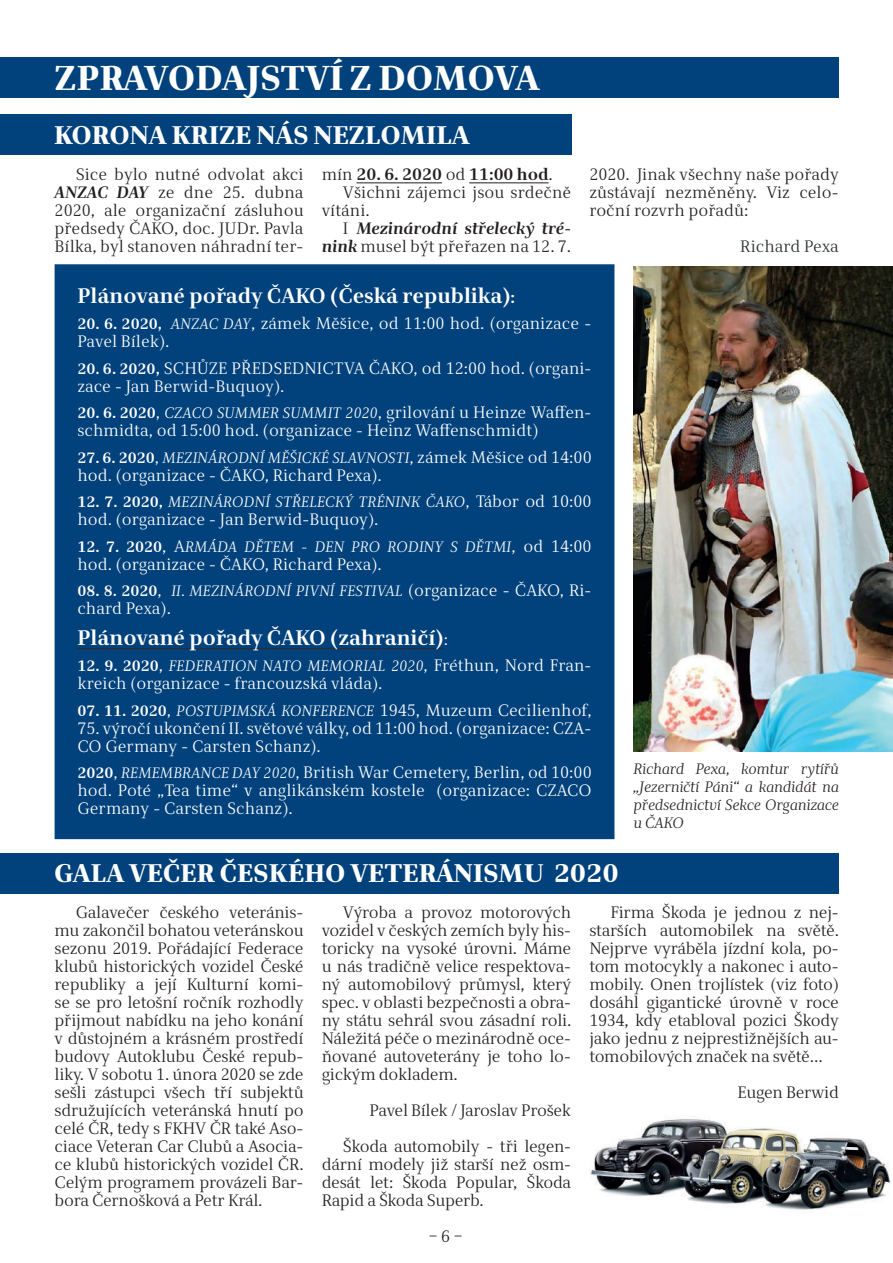
<style>
.page{position:relative;width:893px;height:1263px;background:#fff}
.page>*{position:absolute;margin:0;border:0;box-sizing:border-box;transform-origin:0 0}
.t1{font:800 34.5px "Alfon";color:#fff}
.t2{font:800 25.5px "Alfon";color:#fff}
.t3{font:700 21px "Alfon";color:#fff}
.t4{font:16.5px/18px "Alfon";letter-spacing:-.02em;color:#231f20;text-align:justify}
.t5{font:16.5px/18px "Alfon";color:#fff}
.t6{font:16.5px "Alfon";color:#231f20}
.t7{font:italic 700 16.5px "Alfon";color:#231f20}
.t8{font:700 16.5px "Alfon";color:#231f20}
.t9{font:16.5px "Alfon";letter-spacing:-.015em;color:#292d2f}
.t10{font:italic 15px "Alfon";color:#fff}
.t11{font:italic 15px/18px "Alfon";letter-spacing:-.02em;color:#231f20;text-align:justify}
.s1{font-weight:700;font-style:italic}
.s2{font-weight:400}
.s3{font-weight:400;font-style:normal}
.s4{font-size:16.5px}
.s5{font-weight:700;font-size:15px}
.s6{font-style:italic;font-size:15px}
.s7{font-weight:700;font-style:normal}
.s8{font-style:normal;font-size:16.5px}
.s9{font-weight:400;font-size:16.5px}
</style>
<div class="page">
<div style="left:0;top:57px;width:839px;height:41px;background:#01427c"></div>
<div style="left:0;top:115px;width:571px;height:40px;background:#01427c"></div>
<div style="left:0;top:853px;width:839px;height:41px;background:#01427c"></div>
<hr style="left:356px;top:182px;width:86px;height:1px;background:#231f20">
<hr style="left:469px;top:182px;width:80px;height:1px;background:#231f20">
<div style="left:55px;top:265px;width:559px;height:573px;background:#01427c"></div>
<hr style="left:77px;top:648px;width:367px;height:1px;background:#292d2f">
<div style="left:55px;top:264px;width:559px;height:575px;border:2px solid #01427c"></div>
<img style="left:634px;top:266px;width:259px;height:485px">
<img style="left:590px;top:1119px;width:301px;height:91px">
<h1 class="t1" style="left:55px;top:58px;width:487px">ZPRAVODAJSTVÍ Z DOMOVA</h1>
<h2 class="t2" style="left:54px;top:120px;width:417px">KORONA KRIZE NÁS NEZLOMILA</h2>
<p class="t4" style="left:55px;top:166px;width:251px;text-indent:21px">Sice bylo nutné odvolat akci <span class="s1">ANZAC DAY</span> ze dne 25. dubna 2020, ale organizační zásluhou předsedy ČAKO, doc. JUDr. Pavla Bílka, byl stanoven náhradní ter‑</p>
<p class="t8" style="left:322px;top:165px;width:233px"><span class="s2">mín</span> 20. 6. 2020 <span class="s2">od</span> 11:00 hod<span class="s2">.</span></p>
<p class="t6" style="left:343px;top:183px;width:230px">Všichni zájemci jsou srdečně</p>
<p class="t4" style="left:322px;top:202px;width:50px">vítáni.</p>
<p class="t7" style="left:343px;top:219px;width:230px"><span class="s3">I</span> Mezinárodní střelecký tré-</p>
<p class="t6" style="left:322px;top:237px;width:251px"><span class="s1">nink</span> musel být přeřazen na 12. 7.</p>
<p class="t4" style="left:589px;top:166px;width:251px">2020. Jinak všechny naše pořady zůstávají nezměněny. Viz celo‑ roční rozvrh pořadů:</p>
<p class="t9" style="left:740px;top:237px;width:100px">Richard Pexa</p>
<p class="t3" style="left:77px;top:283px;width:439px">Plánované pořady ČAKO (Česká republika)<span class="s4">:</span></p>
<p class="t5" style="left:77px;top:315px;width:516px"><span class="s5">20. 6. 2020,</span> <span class="s6">ANZAC DAY</span>, zámek Měšice, od 11:00 hod. (organizace ‑<br>Pavel Bílek).</p>
<p class="t5" style="left:77px;top:359px;width:516px"><span class="s5">20. 6. 2020,</span> SCHŮZE PŘEDSEDNICTVA ČAKO, od 12:00 hod. (organi‑ zace ‑ Jan Berwid‑Buquoy).</p>
<p class="t5" style="left:77px;top:404px;width:516px"><span class="s5">20. 6. 2020</span>, <span class="s6">CZACO SUMMER SUMMIT 2020</span>, grilování u Heinze Waffen‑ schmidta, od 15:00 hod. (organizace ‑ Heinz Waffenschmidt)</p>
<p class="t10" style="left:77px;top:449px;width:516px"><span class="s7">27. 6. 2020</span><span class="s8">,</span> MEZINÁRODNÍ MĚŠICKÉ SLAVNOSTI<span class="s8">, zámek Měšice od 14:00</span></p>
<p class="t5" style="left:77px;top:466px;width:306px">hod. (organizace ‑ ČAKO, Richard Pexa).</p>
<p class="t10" style="left:77px;top:493px;width:516px"><span class="s7">12. 7. 2020,</span> MEZINÁRODNÍ STŘELECKÝ TRÉNINK ČAKO<span class="s8">, Tábor od 10:00</span></p>
<p class="t5" style="left:77px;top:511px;width:303px">hod. (organizace ‑ Jan Berwid‑Buquoy).</p>
<p class="t10" style="left:77px;top:538px;width:516px"><span class="s7">12. 7. 2020</span><span class="s8">, A</span>RMÁDA DĚTEM - DEN PRO RODINY S DĚTMI<span class="s8">, od 14:00</span></p>
<p class="t5" style="left:77px;top:555px;width:306px">hod. (organizace ‑ ČAKO, Richard Pexa).</p>
<p class="t10" style="left:77px;top:582px;width:516px"><span class="s7">08. 8. 2020</span><span class="s8">,</span> II. MEZINÁRODNÍ PIVNÍ FESTIVAL <span class="s8">(organizace ‑ ČAKO, Ri‑</span></p>
<p class="t5" style="left:77px;top:600px;width:95px">chard Pexa).</p>
<p class="t3" style="left:77px;top:625px;width:372px">Plánované pořady ČAKO (zahraničí)<span class="s9">:</span></p>
<p class="t10" style="left:77px;top:657px;width:516px"><span class="s7">12. 9. 2020</span><span class="s8">,</span> FEDERATION NATO MEMORIAL 2020<span class="s8">, Fréthun, Nord Fran‑</span></p>
<p class="t5" style="left:77px;top:675px;width:307px">kreich (organizace ‑ francouzská vláda).</p>
<p class="t5" style="left:77px;top:702px;width:516px"><span class="s5">07. 11. 2020</span>, <span class="s6">POSTUPIMSKÁ KONFERENCE</span> 1945, Muzeum Cecilienhof,</p>
<p class="t5" style="left:77px;top:720px;width:516px">75. výročí ukončení II. světové války, od 11:00 hod. (organizace: CZA‑<br>CO Germany ‑ Carsten Schanz).</p>
<p class="t5" style="left:77px;top:764px;width:516px;text-align:justify"><span class="s5">2020</span>, <span class="s6">REMEMBRANCE DAY 2020</span>, British War Cemetery, Berlin, od 10:00 hod. Poté „Tea time“ v anglikánském kostele (organizace: CZACO Germany ‑ Carsten Schanz).</p>
<h2 class="t2" style="left:54px;top:858px;width:566px">GALA VEČER ČESKÉHO VETERÁNISMU 2020</h2>
<p class="t11" style="left:634px;top:760px;width:207px">Richard Pexa, komtur rytířů „Jezerničtí Páni“ a kandidát na předsednictví Sekce Organizace u ČAKO</p>
<p class="t4" style="left:55px;top:904px;width:251px;text-indent:21px">Galavečer českého veteránis‑ mu zakončil bohatou veteránskou sezonu 2019. Pořádající Federace klubů historických vozidel České republiky a její Kulturní komi‑ se se pro letošní ročník rozhodly přijmout nabídku na jeho konání v důstojném a krásném prostředí budovy Autoklubu České repub‑ liky. V sobotu 1. února 2020 se zde sešli zástupci všech tří subjektů sdružujících veteránská hnutí po celé ČR, tedy s FKHV ČR také Aso‑ ciace Veteran Car Clubů a Asocia‑ ce klubů historických vozidel ČR.<br>Celým programem provázeli Bar‑ bora Černošková a Petr Král.</p>
<p class="t4" style="left:322px;top:904px;width:251px;text-indent:21px">Výroba a provoz motorových vozidel v českých zemích byly his‑ toricky na vysoké úrovni. Máme u nás tradičně velice respektova‑ ný automobilový průmysl, který spec. v oblasti bezpečnosti a obra‑ ny státu sehrál svou zásadní roli.<br>Náležitá péče o mezinárodně oce‑ ňované autoveterány je toho lo‑ gickým dokladem.</p>
<p class="t4" style="left:343px;top:1093px;width:230px;line-height:36px;text-align:right">Pavel Bílek / Jaroslav Prošek<br>Škoda automobily ‑ tři legen‑</p>
<p class="t4" style="left:322px;top:1156px;width:251px">dární modely již starší než osm‑ desát let: Škoda Popular, Škoda Rapid a Škoda Superb.</p>
<p class="t4" style="left:429px;top:1228px;width:35px">– 6 –</p>
<p class="t4" style="left:589px;top:904px;width:251px;text-indent:21px">Firma Škoda je jednou z nej‑ starších automobilek na světě.<br>Nejprve vyráběla jízdní kola, po‑ tom motocykly a nakonec i auto‑ mobily. Onen trojlístek (viz foto) dosáhl gigantické úrovně v roce 1934, kdy etabloval pozici Škody jako jednu z nejprestižnějších au‑ tomobilových značek na světě…</p>
<p class="t4" style="left:737px;top:1084px;width:103px">Eugen Berwid</p>
</div>
